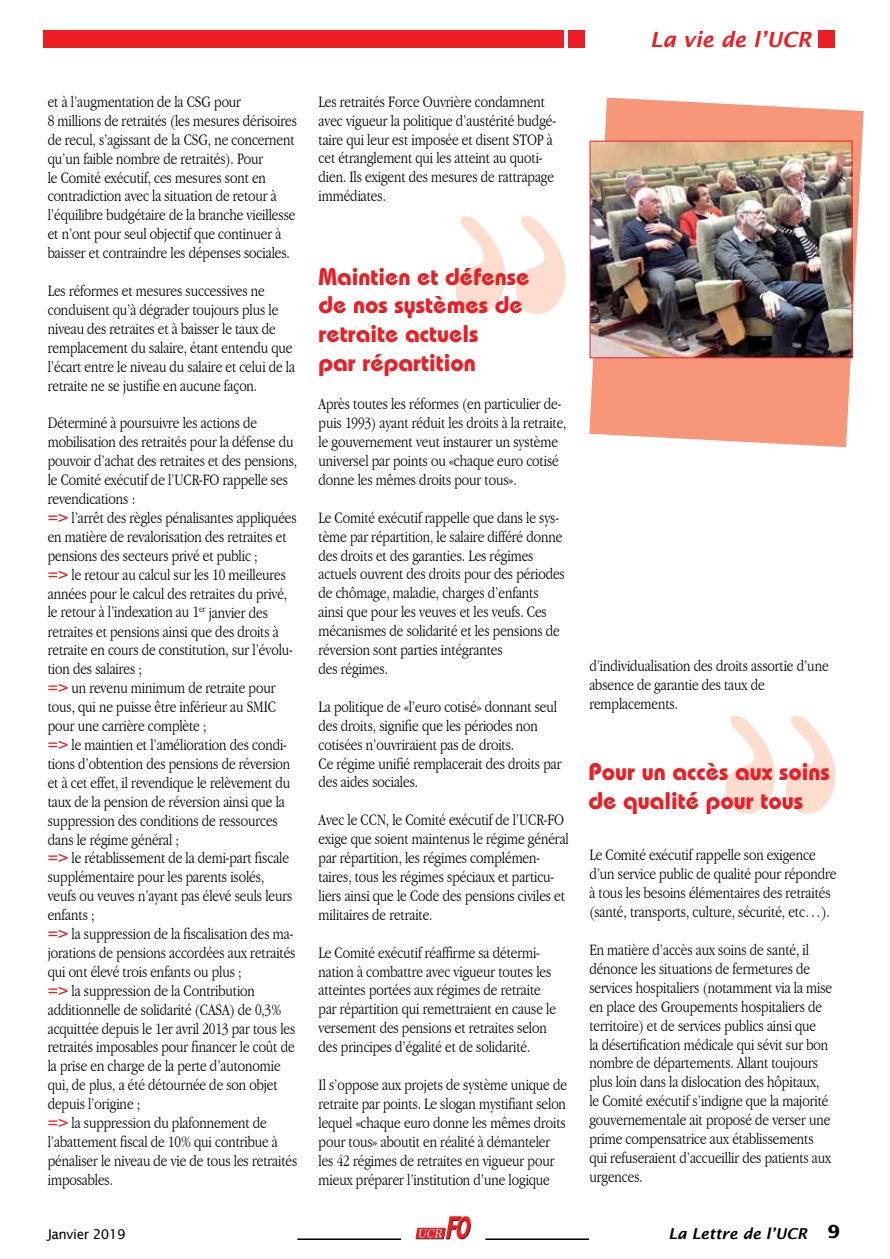
<style>
.page{position:relative;width:890px;height:1259px;background:#fff}
.page>*{position:absolute;margin:0;border:0;box-sizing:border-box;transform-origin:0 0}
.t1{font:700 24px/28.8px "Bauhaus";color:#ed1d24}
.t2{font:italic 600 21px "Lucida Sans";color:#ed1d24}
.t3{font:300 condensed 16.5px/18.9px "Garamond";letter-spacing:-.005em;color:#000}
.t4{font:italic 600 15px "Lucida Sans";color:#000}
.t5{font:13.5px "Lucida Sans";letter-spacing:-.03em;color:#000}
.s1{font-weight:700;color:#ed1d24}
.s2{font-weight:700;font-style:normal;font-size:18px}
</style>
<div class="page">
<svg style="left:415px;top:1216px;width:56px;height:22px"></svg>
<hr style="left:485px;top:1238px;width:104px;height:1px;background:#000">
<hr style="left:297px;top:1238px;width:104px;height:1px;background:#000">
<div style="left:44px;top:31px;width:520px;height:17px;background:#ed1d24"></div>
<div style="left:569px;top:31px;width:16px;height:17px;background:#ed1d24"></div>
<div style="left:818px;top:31px;width:16px;height:17px;background:#ed1d24"></div>
<svg style="left:589px;top:98px;width:274px;height:349px;fill:#f79679"></svg>
<img style="left:591px;top:143px;width:259px;height:213px">
<div style="left:589px;top:141px;width:263px;height:217px;border:1px solid #ed1d24"></div>
<svg style="left:456px;top:216px;width:109px;height:98px"></svg>
<svg style="left:725px;top:716px;width:110px;height:97px"></svg>
<p class="t3" style="left:48px;top:92px;width:251px">et à l’augmentation de la CSG pour<br>8 millions de retraités (les mesures dérisoires de recul, s’agissant de la CSG, ne concernent qu’un faible nombre de retraités). Pour<br>le Comité exécutif, ces mesures sont en contradiction avec la situation de retour à l’équilibre budgétaire de la branche vieillesse et n’ont pour seul objectif que continuer à baisser et contraindre les dépenses sociales.</p>
<p class="t3" style="left:48px;top:281px;width:249px">Les réformes et mesures successives ne conduisent qu’à dégrader toujours plus le niveau des retraites et à baisser le taux de remplacement du salaire, étant entendu que l’écart entre le niveau du salaire et celui de la retraite ne se justifie en aucune façon.</p>
<p class="t3" style="left:48px;top:413px;width:251px">Déterminé à poursuivre les actions de mobilisation des retraités pour la défense du pouvoir d’achat des retraites et des pensions, le Comité exécutif de l’UCR-FO rappelle ses revendications :<br><span class="s1">=&gt;</span> l’arrêt des règles pénalisantes appliquées en matière de revalorisation des retraites et pensions des secteurs privé et public ;<br><span class="s1">=&gt;</span> le retour au calcul sur les 10 meilleures années pour le calcul des retraites du privé, le retour à l’indexation au 1<sup>er</sup> janvier des retraites et pensions ainsi que des droits à retraite en cours de constitution, sur l’évolu&shy;tion des salaires ;<br><span class="s1">=&gt;</span> un revenu minimum de retraite pour tous, qui ne puisse être inférieur au SMIC pour une carrière complète ;<br><span class="s1">=&gt;</span> le maintien et l’amélioration des condi&shy;tions d’obtention des pensions de réversion et à cet effet, il revendique le relèvement du taux de la pension de réversion ainsi que la suppression des conditions de ressources dans le régime général ;<br><span class="s1">=&gt;</span> le rétablissement de la demi-part fiscale supplémentaire pour les parents isolés,<br>veufs ou veuves n’ayant pas élevé seuls leurs enfants ;<br><span class="s1">=&gt;</span> la suppression de la fiscalisation des ma&shy;jorations de pensions accordées aux retraités qui ont élevé trois enfants ou plus ;<br><span class="s1">=&gt;</span> la suppression de la Contribution additionnelle de solidarité (CASA) de 0,3% acquittée depuis le 1er avril 2013 par tous les retraités imposables pour financer le coût de la prise en charge de la perte d’autonomie qui, de plus, a été détournée de son objet depuis l’origine ;<br><span class="s1">=&gt;</span> la suppression du plafonnement de l’abattement fiscal de 10% qui contribue à pénaliser le niveau de vie de tous les retraités imposables.</p>
<p class="t3" style="left:318px;top:92px;width:239px">Les retraités Force Ouvrière condamnent avec vigueur la politique d’austérité budgé&shy;taire qui leur est imposée et disent STOP à cet étranglement qui les atteint au quoti&shy;dien. Ils exigent des mesures de rattrapage immédiates.</p>
<p class="t2" style="left:650px;top:27px;width:163px">La vie de l’UCR</p>
<h1 class="t1" style="left:318px;top:261px;width:212px">Maintien et défense de nos systèmes de retraite actuels<br>par répartition</h1>
<p class="t3" style="left:318px;top:394px;width:249px">Après toutes les réformes (en particulier de&shy;puis 1993) ayant réduit les droits à la retraite, le gouvernement veut instaurer un système universel par points ou «chaque euro cotisé donne les mêmes droits pour tous».</p>
<p class="t3" style="left:318px;top:508px;width:248px">Le Comité exécutif rappelle que dans le sys&shy;tème par répartition, le salaire différé donne des droits et des garanties. Les régimes actuels ouvrent des droits pour des périodes de chômage, maladie, charges d’enfants ainsi que pour les veuves et les veufs. Ces mécanismes de solidarité et les pensions de réversion sont parties intégrantes<br>des régimes.</p>
<p class="t3" style="left:318px;top:697px;width:244px">La politique de «l’euro cotisé» donnant seul des droits, signifie que les périodes non cotisées n’ouvriraient pas de droits.<br>Ce régime unifié remplacerait des droits par des aides sociales.</p>
<p class="t3" style="left:318px;top:810px;width:252px">Avec le CCN, le Comité exécutif de l’UCR-FO exige que soient maintenus le régime général par répartition, les régimes complémen&shy;taires, tous les régimes spéciaux et particu&shy;liers ainsi que le Code des pensions civiles et militaires de retraite.</p>
<p class="t3" style="left:318px;top:942px;width:239px">Le Comité exécutif réaffirme sa détermi&shy;nation à combattre avec vigueur toutes les atteintes portées aux régimes de retraite par répartition qui remettraient en cause le versement des pensions et retraites selon des principes d’égalité et de solidarité.</p>
<p class="t3" style="left:318px;top:1074px;width:250px">Il s’oppose aux projets de système unique de retraite par points. Le slogan mystifiant selon lequel «chaque euro donne les mêmes droits pour tous» aboutit en réalité à démanteler les 42 régimes de retraites en vigueur pour mieux préparer l’institution d’une logique</p>
<p class="t3" style="left:589px;top:656px;width:241px">d’individualisation des droits assortie d’une absence de garantie des taux de remplacements.</p>
<h1 class="t1" style="left:588px;top:756px;width:243px">Pour un accès aux soins de qualité pour tous</h1>
<p class="t3" style="left:589px;top:845px;width:248px">Le Comité exécutif rappelle son exigence d’un service public de qualité pour répondre à tous les besoins élémentaires des retraités (santé, transports, culture, sécurité, etc…).</p>
<p class="t3" style="left:589px;top:940px;width:244px">En matière d’accès aux soins de santé, il dénonce les situations de fermetures de services hospitaliers (notamment via la mise en place des Groupements hospitaliers de territoire) et de services publics ainsi que<br>la désertification médicale qui sévit sur bon nombre de départements. Allant toujours plus loin dans la dislocation des hôpitaux, le Comité exécutif s’indigne que la majorité gouvernementale ait proposé de verser une prime compensatrice aux établissements qui refuseraient d’accueillir des patients aux urgences.</p>
<p class="t5" style="left:48px;top:1226px;width:79px">Janvier 2019</p>
<p class="t4" style="left:668px;top:1224px;width:173px">La Lettre de l’UCR <span class="s2">9</span></p>
</div>
